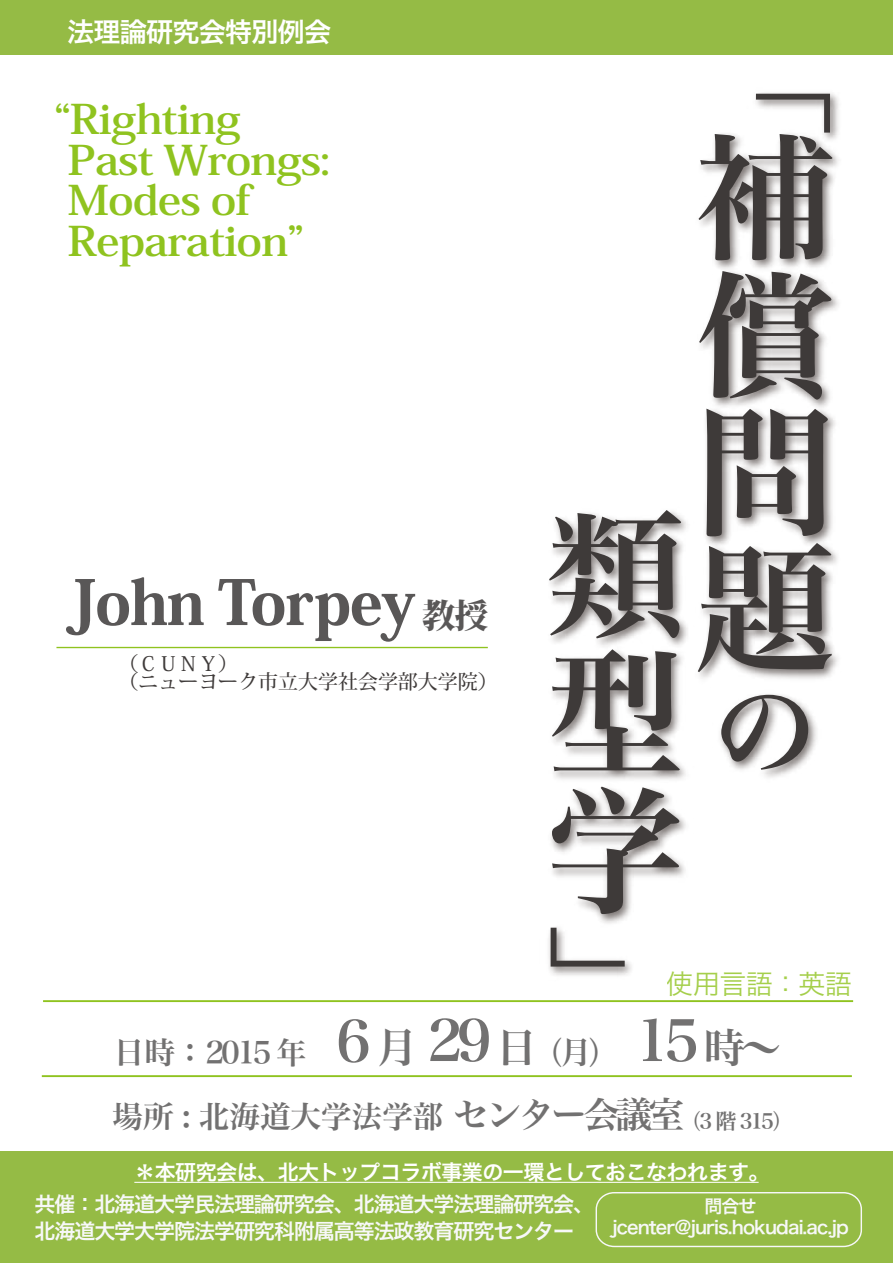
<style>
.page{position:relative;width:893px;height:1263px;background:#fff}
.page>*{position:absolute;margin:0;border:0;box-sizing:border-box;transform-origin:0 0}
.t1{font:137.4px/137.4px "Hira Min Pro W6";color:#3e3a39;text-align:justify}
.t2{font:103.05px "Hira Min Pro W6";color:#3e3a39}
.t3{font:800 61.2px "Koz Min Pr 6 N";letter-spacing:-.025em;color:#595757}
.t4{font:700 40.5px/40.5px "Koz Min Pr 6 N";letter-spacing:-.025em;color:#8fc31f;scale:1.11 1}
.t5{font:30.6px "Hira Min Pro N W6";color:#727171}
.t6{font:27px "Hira Kaku Pro N W6";letter-spacing:-.025em;color:#fff}
.t7{font:27px "Hira Kaku Pro N W3";letter-spacing:-.025em;color:#8fc31f}
.t8{font:21px/27px "Hira Kaku Pro N W6";letter-spacing:-.05em;color:#f7f8f8}
.t9{font:21px "Hira Kaku Pro N W6";letter-spacing:-.025em;color:#fff}
.t10{font:500 19.95px/18.6px "Koz Min Pr 6 N";color:#3e3a39}
.t11{font:18px/21px "Hira Kaku Pro N W6";letter-spacing:-.05em;color:#f7f8f8;text-align:center}
.s1{font-size:33.45px}
.s2{font-size:57px}
.s3{font-size:40.8px}
.s4{font-size:36px}
.s5{font-size:21px}
</style>
<div class="page">
<div style="left:0;top:0;width:893px;height:54px;background:#95bb45"></div>
<div style="left:0;top:1151px;width:893px;height:112px;background:#95bb45"></div>
<img style="left:548px;top:92px;width:291px;height:884px">
<hr style="left:56px;top:647px;width:432px;height:1px;background:#8fc31f">
<hr style="left:43px;top:1000px;width:810px;height:2px;background:#8fc31f">
<hr style="left:42px;top:1075px;width:810px;height:2px;background:#8fc31f">
<div style="left:596px;top:1192px;width:266px;height:55px;border:1px solid #f7f8f8;border-radius:17px"></div>
<hr style="left:134px;top:1182px;width:625px;height:1px;background:#fff">
<p class="t6" style="left:67px;top:7px;width:265px">法理論研究会特別例会</p>
<h3 class="t4" style="left:68px;top:100px;width:238px;text-indent:-14px">“Righting<br>Past Wrongs:<br>Modes of<br>Reparation”</h3>
<h1 class="t1" style="left:696px;top:2px;width:138px;line-height:123.8px">「補</h1>
<h1 class="t1" style="left:696px;top:256px;width:137px">償問題</h1>
<h2 class="t2" style="left:713px;top:639px;width:96px">の</h2>
<h1 class="t1" style="left:547px;top:497px;width:136px">類型学」</h1>
<h3 class="t3" style="left:69px;top:568px;width:421px">John Torpey <span class="s1">教授</span></h3>
<p class="t10" style="left:118px;top:655px;width:381px">（ＣＵＮＹ）<br>（ニューヨーク市立大学社会学部大学院）</p>
<p class="t7" style="left:667px;top:960px;width:186px">使用言語：英語</p>
<h3 class="t5" style="left:114px;top:1026px;width:669px">日時：2015 年 <span class="s2">６</span><span class="s3">月</span> <span class="s2">29</span> <span class="s3">日</span>（月）　 <span class="s2">15</span> <span class="s3">時～</span></h3>
<h3 class="t5" style="left:113px;top:1089px;width:682px">場所 : 北海道大学法学部 <span class="s4">センター会議室</span><span class="s5">（3階315）</span></h3>
<p class="t9" style="left:134px;top:1153px;width:637px">＊本研究会は、北大トップコラボ事業の一環としておこなわれます。</p>
<p class="t8" style="left:34px;top:1189px;width:561px">共催：北海道大学民法理論研究会、北海道大学法理論研究会、北海道大学大学院法学研究科附属高等法政教育研究センター</p>
<p class="t11" style="left:612px;top:1195px;width:238px">問合せjcenter@juris.hokudai.ac.jp</p>
</div>
